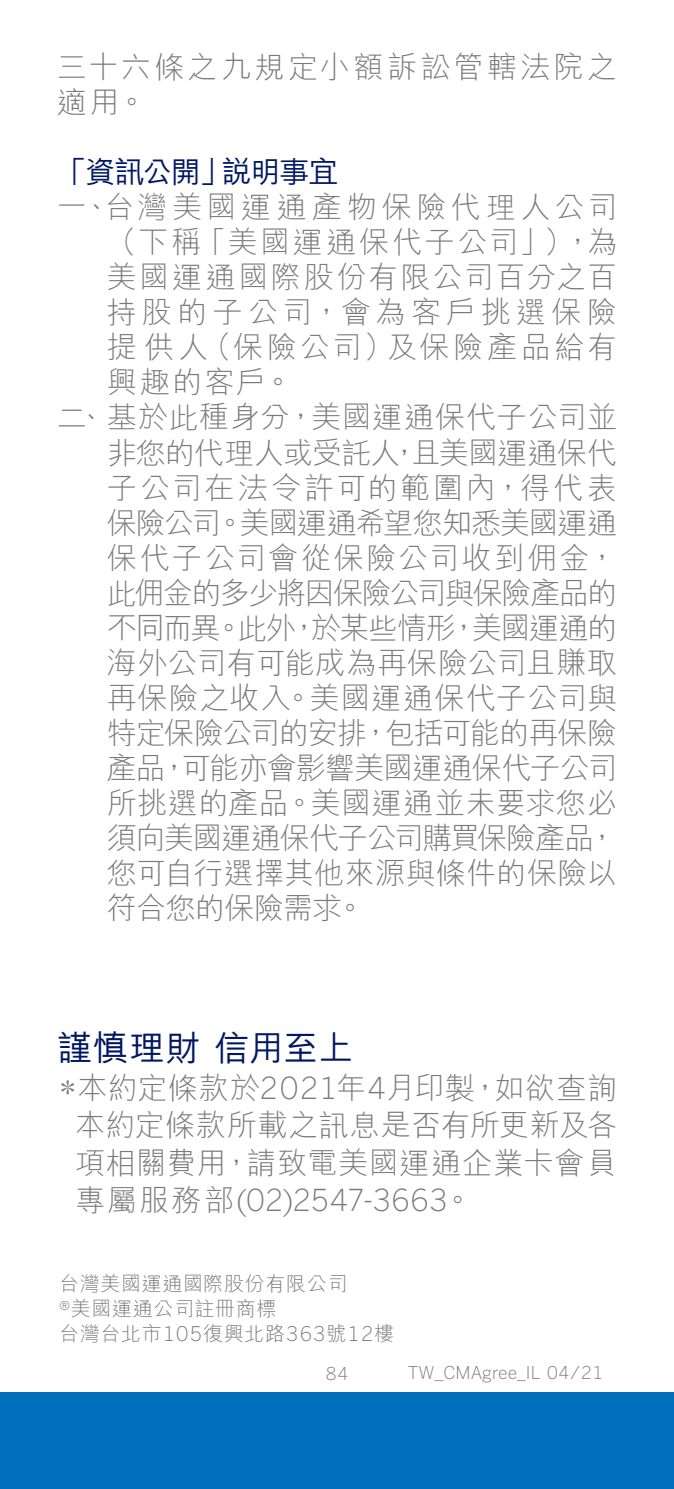
<style>
.page{position:relative;width:674px;height:1489px;background:#fff}
.page>*{position:absolute;margin:0;border:0;box-sizing:border-box;transform-origin:0 0}
.t1{font:500 35px "M Hei HK";letter-spacing:.005em;color:#001764}
.t2{font:300 30px/37.5px "M Hei HK";letter-spacing:.015em;color:#7b7a7b;text-align:center}
.t3{font:300 30px "M Hei HK";letter-spacing:-.045em;color:#7b7a7b}
.t4{font:300 30px "M Hei HK";letter-spacing:-.025em;color:#7b7a7b}
.t5{font:300 30px/35px "M Hei HK";letter-spacing:.11em;color:#7b7a7b}
.t6{font:300 30px "Benton Sans";letter-spacing:-.03em;color:#7b7a7b}
.t7{font:300 30px "M Hei HK";letter-spacing:-.04em;color:#7b7a7b}
.t8{font:300 30px "M Hei HK";letter-spacing:-.06em;color:#7b7a7b}
.t9{font:300 30px "M Hei HK";letter-spacing:-.035em;color:#7b7a7b}
.t10{font:300 30px "M Hei HK";letter-spacing:-.03em;color:#7b7a7b}
.t11{font:300 30px "M Hei HK";letter-spacing:.155em;color:#7b7a7b}
.t12{font:300 30px "M Hei HK";letter-spacing:.09em;color:#7b7a7b}
.t13{font:300 30px "M Hei HK";letter-spacing:.08em;color:#7b7a7b}
.t14{font:300 30px "M Hei HK";letter-spacing:.12em;color:#7b7a7b}
.t15{font:300 30px "M Hei HK";letter-spacing:.095em;color:#7b7a7b}
.t16{font:300 30px "M Hei HK";letter-spacing:.085em;color:#7b7a7b}
.t17{font:300 30px "M Hei HK";letter-spacing:.17em;color:#7b7a7b}
.t18{font:500 30px "M Hei HK";letter-spacing:-.035em;color:#001764}
.t19{font:300 20px/24.5px "M Hei HK";letter-spacing:.03em;color:#7b7a7b}
.t20{font:300 17.5px "Benton Sans";color:#7b7a7b}
.s1{font-family:"Benton Sans"}
.s2{font-family:"M Hei HK"}
</style>
<div class="page">
<div style="left:0;top:1391px;width:673px;height:97px;background:#0070bd"></div>
<p class="t5" style="left:57px;top:49px;width:561px">三十六條之九規定小額訴訟管轄法院之適用。</p>
<p class="t18" style="left:57px;top:150px;width:283px">「資訊公開」說明事宜</p>
<p class="t11" style="left:57px;top:192px;width:561px">一、台灣美國運通產物保險代理人公司</p>
<p class="t12" style="left:107px;top:227px;width:511px">（下稱「美國運通保代子公司」），為</p>
<p class="t13" style="left:107px;top:262px;width:511px">美國運通國際股份有限公司百分之百</p>
<p class="t17" style="left:107px;top:297px;width:511px">持股的子公司，會為客戶挑選保險</p>
<p class="t14" style="left:107px;top:332px;width:511px">提供人（保險公司）及保險產品給有</p>
<p class="t2" style="left:107px;top:363px;width:188px">興趣的客戶。</p>
<p class="t2" style="left:57px;top:398px;width:561px">二、基於此種身分，美國運通保代子公司並</p>
<p class="t4" style="left:107px;top:437px;width:511px">非您的代理人或受託人，且美國運通保代</p>
<p class="t15" style="left:107px;top:472px;width:511px">子公司在法令許可的範圍內，得代表</p>
<p class="t7" style="left:107px;top:507px;width:511px">保險公司。美國運通希望您知悉美國運通</p>
<p class="t16" style="left:107px;top:542px;width:511px">保代子公司會從保險公司收到佣金，</p>
<p class="t8" style="left:107px;top:577px;width:511px">此佣金的多少將因保險公司與保險產品的</p>
<p class="t3" style="left:107px;top:612px;width:511px">不同而異。此外，於某些情形，美國運通的</p>
<p class="t2" style="left:107px;top:643px;width:511px">海外公司有可能成為再保險公司且賺取</p>
<p class="t2" style="left:107px;top:678px;width:511px">再保險之收入。美國運通保代子公司與</p>
<p class="t9" style="left:107px;top:717px;width:511px">特定保險公司的安排，包括可能的再保險</p>
<p class="t10" style="left:107px;top:752px;width:511px">產品，可能亦會影響美國運通保代子公司</p>
<p class="t2" style="left:107px;top:783px;width:511px">所挑選的產品。美國運通並未要求您必</p>
<p class="t3" style="left:107px;top:822px;width:511px">須向美國運通保代子公司購買保險產品，</p>
<p class="t2" style="left:107px;top:853px;width:511px">您可自行選擇其他來源與條件的保險以</p>
<p class="t4" style="left:107px;top:892px;width:260px">符合您的保險需求。</p>
<p class="t1" style="left:58px;top:1022px;width:297px">謹慎理財信用至上</p>
<p class="t2" style="left:58px;top:1068px;width:560px"><sup>＊</sup>本約定條款於<span class="s1">2021</span>年<span class="s1">4</span>月印製，如欲查詢本約定條款所載之訊息是否有所更新及各項相關費用，請致電美國運通企業卡會員</p>
<p class="t6" style="left:75px;top:1182px;width:399px"><span class="s2">專屬服務部</span>(02)2547-3663<span class="s2">。</span></p>
<p class="t19" style="left:59px;top:1271px;width:336px">台灣美國運通國際股份有限公司<br><span class="s1">®</span>美國運通公司註冊商標<br>台灣台北市<span class="s1">105</span>復興北路<span class="s1">363</span>號<span class="s1">12</span>樓</p>
<p class="t20" style="left:325px;top:1362px;width:24px">84</p>
<p class="t20" style="left:407px;top:1362px;width:197px">TW_CMAgree_IL 04/21</p>
</div>
